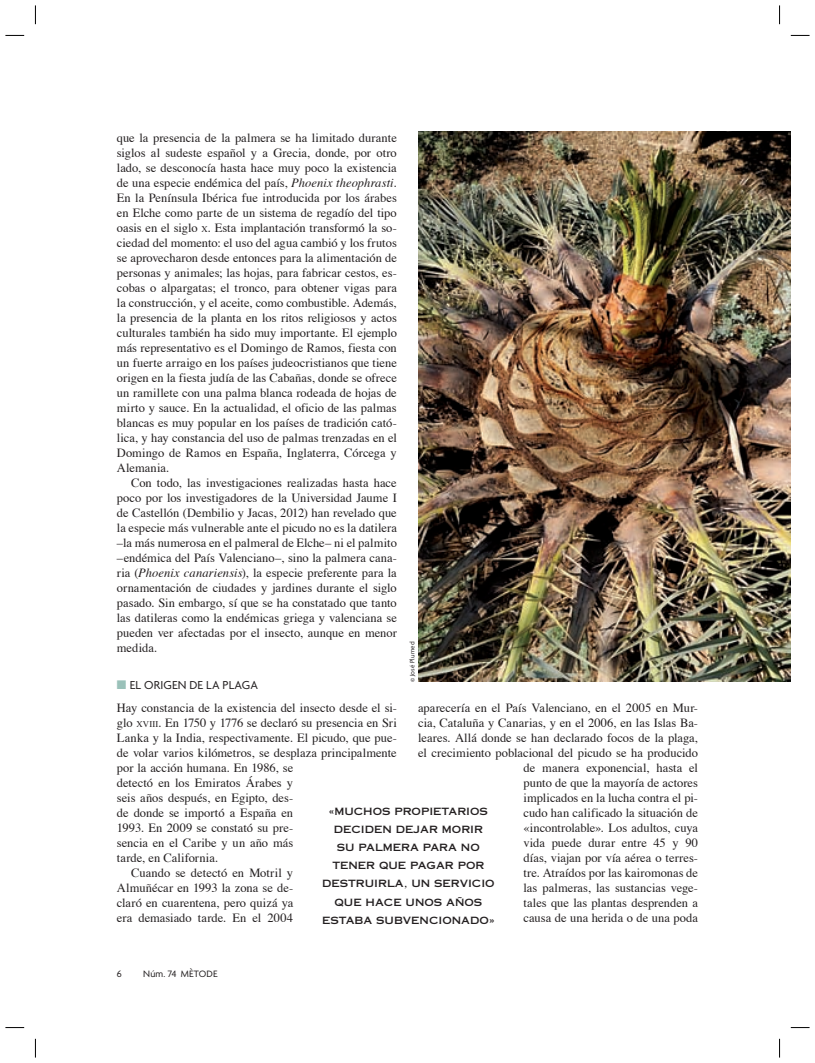
<style>
.page{position:relative;width:815px;height:1063px;background:#fff}
.page>*{position:absolute;margin:0;border:0;box-sizing:border-box;transform-origin:0 0}
.t1{font:12.5px/15px "Times";color:#231f20;text-align:justify}
.t2{font:12.5px "Agenda";letter-spacing:.01em;color:#231f20}
.t3{font:10px/18.1px "Copperplate Thirty One AB";color:#231f20;text-align:center}
.t4{font:10px "Agenda";letter-spacing:.02em;color:#231f20}
.t5{font:6.88px "Agenda";letter-spacing:.02em;color:#231f20}
.s1{font-style:italic}
.s2{font-size:8.75px}
.s3{color:#9ac1b9}
</style>
<div class="page">
<img style="left:418px;top:132px;width:372px;height:550px">
<svg style="left:5px;top:35px;width:19px;height:1px"></svg>
<svg style="left:791px;top:35px;width:19px;height:1px"></svg>
<svg style="left:5px;top:1027px;width:19px;height:1px"></svg>
<svg style="left:791px;top:1027px;width:19px;height:1px"></svg>
<svg style="left:35px;top:5px;width:1px;height:19px"></svg>
<svg style="left:35px;top:1039px;width:1px;height:19px"></svg>
<svg style="left:779px;top:5px;width:1px;height:19px"></svg>
<svg style="left:779px;top:1039px;width:1px;height:19px"></svg>
<p class="t1" style="left:117px;top:132px;width:282px">que la presencia de la palmera se ha limitado durante siglos al sudeste español y a Grecia, donde, por otro lado, se desconocía hasta hace muy poco la existencia de una especie endémica del país, <span class="s1">Phoenix theophrasti</span>.<br>En la Península Ibérica fue introducida por los árabes en Elche como parte de un sistema de regadío del tipo oasis en el siglo <span class="s2">X</span>. Esta implantación transformó la so&shy;ciedad del momento: el uso del agua cambió y los frutos se aprovecharon desde entonces para la alimentación de personas y animales; las hojas, para fabricar cestos, es&shy;cobas o alpargatas; el tronco, para obtener vigas para la construcción, y el aceite, como combustible. Además, la presencia de la planta en los ritos religiosos y actos culturales también ha sido muy importante. El ejemplo más representativo es el Domingo de Ramos, fiesta con un fuerte arraigo en los países judeocristianos que tiene origen en la fiesta judía de las Cabañas, donde se ofrece un ramillete con una palma blanca rodeada de hojas de mirto y sauce. En la actualidad, el oficio de las palmas blancas es muy popular en los países de tradición cató&shy;lica, y hay constancia del uso de palmas trenzadas en el Domingo de Ramos en España, Inglaterra, Córcega y Alemania.</p>
<p class="t1" style="left:117px;top:477px;width:281px;text-indent:14px">Con todo, las investigaciones realizadas hasta hace poco por los investigadores de la Universidad Jaume I de Castellón (Dembilio y Jacas, 2012) han revelado que la especie más vulnerable ante el picudo no es la datilera –la más numerosa en el palmeral de Elche– ni el palmito –endémica del País Valenciano–, sino la palmera cana&shy;ria (<span class="s1">Phoenix canariensis</span>), la especie preferente para la ornamentación de ciudades y jardines durante el siglo pasado. Sin embargo, sí que se ha constatado que tanto las datileras como la endémicas griega y valenciana se pueden ver afectadas por el insecto, aunque en menor medida.</p>
<p class="t2" style="left:117px;top:680px;width:143px"><span class="s3">■</span> EL ORIGEN DE LA PLAGA</p>
<p class="t1" style="left:117px;top:702px;width:281px">Hay constancia de la existencia del insecto desde el si-</p>
<p class="t1" style="left:117px;top:717px;width:281px">glo <span class="s2">XVIII</span>. En 1750 y 1776 se declaró su presencia en Sri</p>
<p class="t1" style="left:117px;top:732px;width:281px">Lanka y la India, respectivamente. El picudo, que pue-</p>
<p class="t1" style="left:117px;top:747px;width:281px">de volar varios kilómetros, se desplaza principalmente</p>
<p class="t1" style="left:117px;top:762px;width:178px">por la acción humana. En 1986, se</p>
<p class="t1" style="left:117px;top:777px;width:178px">detectó en los Emiratos Árabes y</p>
<p class="t1" style="left:117px;top:792px;width:178px">seis años después, en Egipto, des-</p>
<p class="t1" style="left:117px;top:807px;width:178px">de donde se importó a España en</p>
<p class="t1" style="left:117px;top:822px;width:178px">1993. En 2009 se constató su pre-</p>
<p class="t1" style="left:117px;top:837px;width:178px">sencia en el Caribe y un año más</p>
<p class="t1" style="left:117px;top:852px;width:103px">tarde, en California.</p>
<p class="t1" style="left:131px;top:867px;width:164px">Cuando se detectó en Motril y</p>
<p class="t1" style="left:117px;top:882px;width:178px">Almuñécar en 1993 la zona se de-</p>
<p class="t1" style="left:117px;top:897px;width:178px">claró en cuarentena, pero quizá ya</p>
<p class="t1" style="left:117px;top:912px;width:178px">era demasiado tarde. En el 2004</p>
<p class="t5" style="left:410px;top:682px;width:42px;rotate:-90deg">© José Plumed</p>
<p class="t1" style="left:418px;top:702px;width:281px;text-align:right">aparecería en el País Valenciano, en el 2005 en Mur&shy;cia, Cataluña y Canarias, y en el 2006, en las Islas Ba&shy;leares. Allá donde se han declarado focos de la plaga, el crecimiento poblacional del picudo se ha producido de manera exponencial, hasta el<br>punto de que la mayoría de actores<br>implicados en la lucha contra el pi-<br>cudo han calificado la situación de<br>«incontrolable». Los adultos, cuya<br>vida puede durar entre 45 y 90<br>días, viajan por vía aérea o terres-<br>tre. Atraídos por las kairomonas de<br>las palmeras, las sustancias vege-<br>tales que las plantas desprenden a<br>causa de una herida o de una poda</p>
<p class="t3" style="left:322px;top:802px;width:174px">«MUCHOS PROPIETARIOS<br>DECIDEN DEJAR MORIR<br>SU PALMERA PARA NO<br>TENER QUE PAGAR POR<br>DESTRUIRLA, UN SERVICIO<br>QUE HACE UNOS AÑOS<br>ESTABA SUBVENCIONADO»</p>
<p class="t4" style="left:117px;top:970px;width:6px">6</p>
<p class="t4" style="left:143px;top:970px;width:76px">Núm. 74 MÈTODE</p>
</div>
